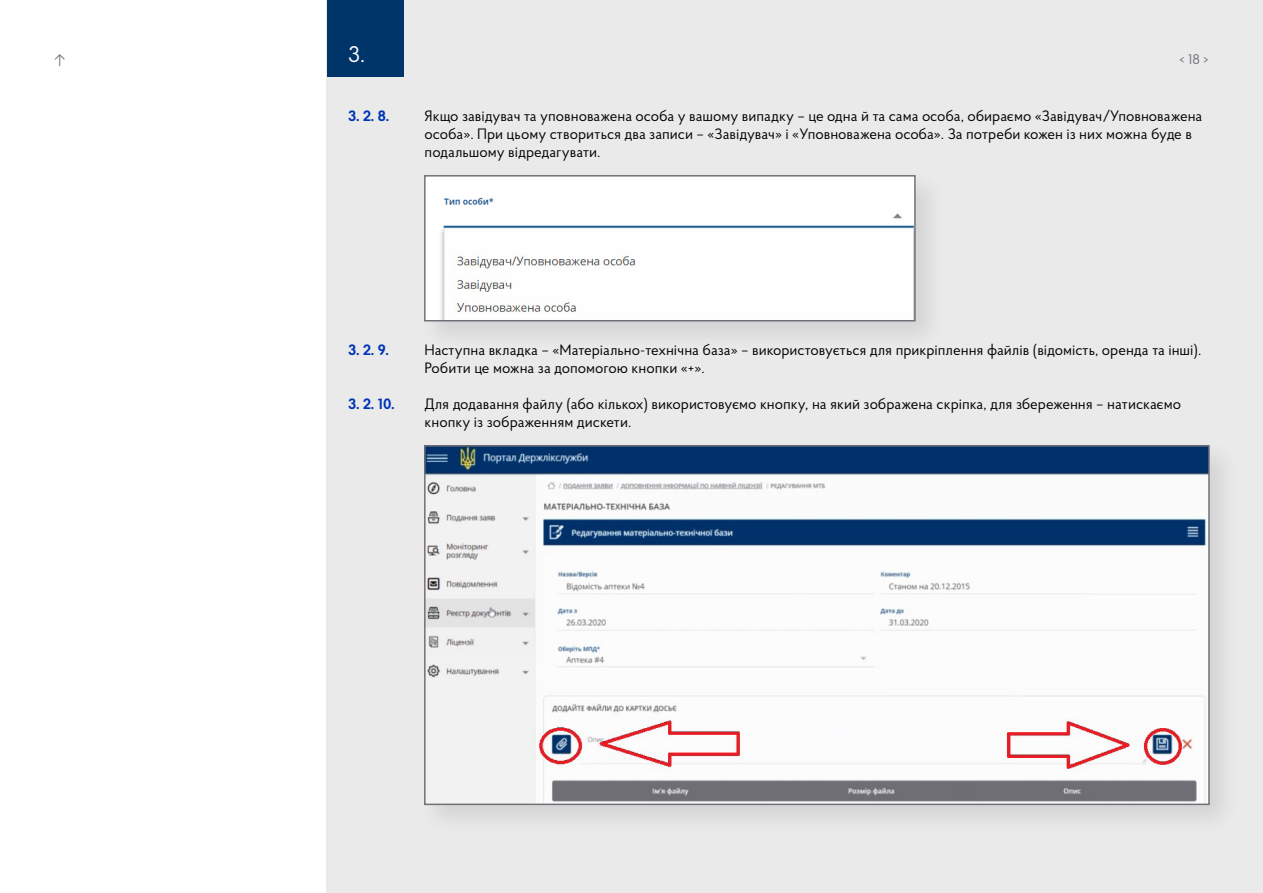
<style>
.page{position:relative;width:1263px;height:893px;background:#fff}
.page>*{position:absolute;margin:0;border:0;box-sizing:border-box;transform-origin:0 0}
.t1{font:22.65px "Proba Pro";color:#fff}
.t2{font:15px/18px "Proba Pro";color:#000}
.t3{font:700 15px "Proba Pro";color:#0035b7}
.t4{font:13.95px "Proba Pro";color:#717078}
</style>
<div class="page">
<div style="left:327px;top:0;width:936px;height:893px;background:#eaeaea"></div>
<div style="left:327px;top:0;width:77px;height:77px;background:#00356a"></div>
<div style="left:417px;top:168px;width:530px;height:185px;background:#000;opacity:.1"></div>
<img style="left:427px;top:178px;width:486px;height:140px">
<div style="left:424px;top:175px;width:492px;height:146px;border:2px solid #717078"></div>
<div style="left:417px;top:438px;width:824px;height:398px;background:#000;opacity:.1"></div>
<img style="left:427px;top:448px;width:780px;height:354px">
<div style="left:424px;top:445px;width:786px;height:360px;border:2px solid #717078"></div>
<p class="t4" style="left:54px;top:50px;width:13px">↑</p>
<h1 class="t1" style="left:348px;top:39px;width:18px">3.</h1>
<p class="t4" style="left:1179px;top:50px;width:31px">&lt; 18 &gt;</p>
<p class="t3" style="left:348px;top:106px;width:43px">3. 2. 8.</p>
<p class="t2" style="left:425px;top:106px;width:779px">Якщо завідувач та уповноважена особа у вашому випадку – це одна й та сама особа, обираємо «Завідувач/Уповноважена особа». При цьому створиться два записи – «Завідувач» і «Уповноважена особа». За потреби кожен із них можна буде в подальшому відредагувати.</p>
<p class="t3" style="left:348px;top:340px;width:42px">3. 2. 9.</p>
<p class="t2" style="left:425px;top:340px;width:778px">Наступна вкладка – «Матеріально-технічна база» – використовується для прикріплення файлів (відомість, оренда та інші).<br>Робити це можна за допомогою кнопки «+».</p>
<p class="t3" style="left:348px;top:394px;width:48px">3. 2. 10.</p>
<p class="t2" style="left:425px;top:394px;width:758px">Для додавання файлу (або кількох) використовуємо кнопку, на який зображена скріпка, для збереження – натискаємо кнопку із зображенням дискети.</p>
</div>
